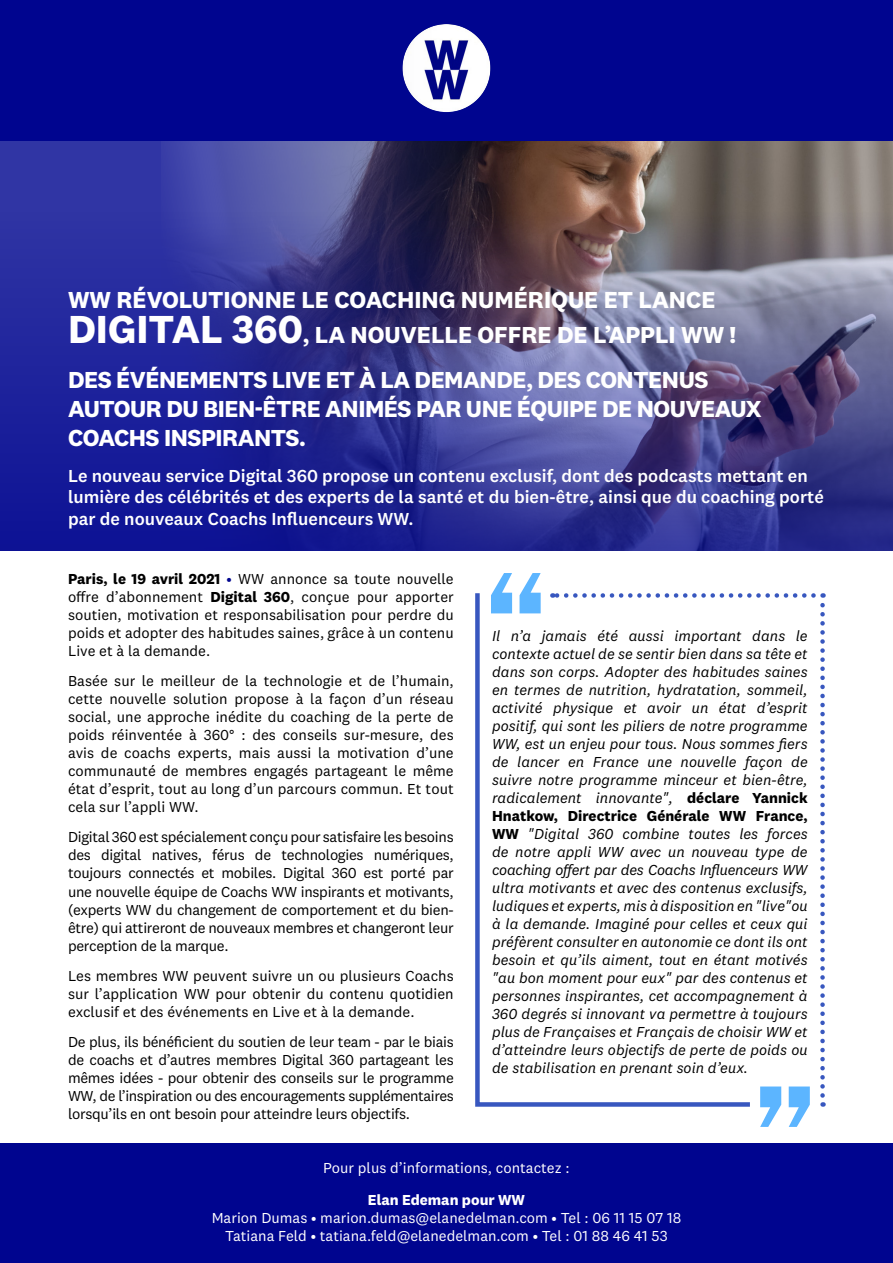
<style>
.page{position:relative;width:893px;height:1263px;background:#fff}
.page>*{position:absolute;margin:0;border:0;box-sizing:border-box;transform-origin:0 0}
.t1{font:700 24px/28.8px "National 2";letter-spacing:-.02em;color:#fff}
.t2{font:700 24px/35.1px "National 2";color:#fff}
.t3{font:500 18px/21.3px "National 2";color:#fff}
.t4{font:15px/18px "National 2";color:#000;text-align:justify}
.t5{font:italic 15px/18px "National 2";color:#000;text-align:justify}
.t6{font:15px "National 2";color:#fff}
.t7{font:700 15px "National 2";color:#fff}
.s1{font-size:40.5px}
.s2{font-weight:700}
.s3{color:#00058f}
.s4{font-weight:700;font-style:normal}
</style>
<div class="page">
<div style="left:0;top:141px;width:893px;height:410px;background:#3035a4"></div>
<img style="left:167px;top:141px;width:726px;height:55px">
<div style="left:0;top:1143px;width:893px;height:120px;background:#00058f"></div>
<div style="left:0;top:0;width:893px;height:141px;background:#00058f"></div>
<img style="left:402px;top:24px;width:88px;height:88px">
<svg style="left:494px;top:573px;width:18px;height:16px"></svg>
<svg style="left:523px;top:573px;width:18px;height:16px"></svg>
<svg style="left:789px;top:1086px;width:21px;height:41px"></svg>
<svg style="left:760px;top:1086px;width:21px;height:41px"></svg>
<svg style="left:475px;top:589px;width:275px;height:518px"></svg>
<svg style="left:820px;top:593px;width:5px;height:502px"></svg>
<svg style="left:552px;top:593px;width:261px;height:5px"></svg>
<img style="left:0;top:196px;width:893px;height:355px">
<p class="t2" style="left:68px;top:282px;width:670px">WW RÉVOLUTIONNE LE COACHING NUMÉRIQUE ET LANCE<br><span class="s1">DIGITAL 360</span>, LA NOUVELLE OFFRE DE L’APPLI WW !</p>
<p class="t1" style="left:68px;top:366px;width:642px">DES ÉVÉNEMENTS LIVE ET À LA DEMANDE, DES CONTENUS</p>
<p class="t1" style="left:68px;top:394px;width:695px">AUTOUR DU BIEN-ÊTRE ANIMÉS PAR UNE ÉQUIPE DE NOUVEAUX<br>COACHS INSPIRANTS.</p>
<p class="t3" style="left:68px;top:465px;width:757px">Le nouveau service Digital 360 propose un contenu exclusif, dont des podcasts mettant en lumière des célébrités et des experts de la santé et du bien-être, ainsi que du coaching porté par de nouveaux Coachs Influenceurs WW.</p>
<p class="t4" style="left:68px;top:570px;width:387px"><span class="s2">Paris, le 19 avril 2021</span> <span class="s3">•</span> WW annonce sa toute nouvelle offre d’abonnement <span class="s2">Digital 360</span>, conçue pour apporter soutien, motivation et responsabilisation pour perdre du poids et adopter des habitudes saines, grâce à un contenu Live et à la demande.</p>
<p class="t4" style="left:68px;top:672px;width:387px">Basée sur le meilleur de la technologie et de l’humain, cette nouvelle solution propose à la façon d’un réseau social, une approche inédite du coaching de la perte de poids réinventée à 360° : des conseils sur-mesure, des avis de coachs experts, mais aussi la motivation d’une communauté de membres engagés partageant le même état d’esprit, tout au long d’un parcours commun. Et tout cela sur l’appli WW.</p>
<p class="t4" style="left:68px;top:828px;width:387px">Digital 360 est spécialement conçu pour satisfaire les besoins des digital natives, férus de technologies numériques, toujours connectés et mobiles. Digital 360 est porté par une nouvelle équipe de Coachs WW inspirants et motivants, (experts WW du changement de comportement et du bien&shy;être) qui attireront de nouveaux membres et changeront leur perception de la marque.</p>
<p class="t4" style="left:68px;top:966px;width:387px">Les membres WW peuvent suivre un ou plusieurs Coachs sur l’application WW pour obtenir du contenu quotidien exclusif et des événements en Live et à la demande.</p>
<p class="t4" style="left:68px;top:1032px;width:387px">De plus, ils bénéficient du soutien de leur team - par le biais de coachs et d’autres membres Digital 360 partageant les mêmes idées - pour obtenir des conseils sur le programme WW, de l’inspiration ou des encouragements supplémentaires lorsqu’ils en ont besoin pour atteindre leurs objectifs.</p>
<p class="t6" style="left:323px;top:1159px;width:248px">Pour plus d’informations, contactez :</p>
<p class="t7" style="left:368px;top:1190px;width:159px">Elan Edeman pour WW</p>
<p class="t6" style="left:212px;top:1208px;width:471px">Marion Dumas • marion.dumas@elanedelman.com • Tel : 06 11 15 07 18</p>
<p class="t6" style="left:225px;top:1226px;width:444px">Tatiana Feld • tatiana.feld@elanedelman.com • Tel : 01 88 46 41 53</p>
<p class="t5" style="left:492px;top:626px;width:317px">Il n’a jamais été aussi important dans le contexte actuel de se sentir bien dans sa tête et dans son corps. Adopter des habitudes saines en termes de nutrition, hydratation, sommeil, activité physique et avoir un état d’esprit positif, qui sont les piliers de notre programme WW, est un enjeu pour tous. Nous sommes fiers de lancer en France une nouvelle façon de suivre notre programme minceur et bien-être, radicalement innovante", <span class="s4">déclare Yannick Hnatkow, Directrice Générale WW France, WW</span> "Digital 360 combine toutes les forces de notre appli WW avec un nouveau type de coaching offert par des Coachs Influenceurs WW ultra motivants et avec des contenus exclusifs, ludiques et experts, mis à disposition en "live"ou à la demande. Imaginé pour celles et ceux qui préfèrent consulter en autonomie ce dont ils ont besoin et qu’ils aiment, tout en étant motivés "au bon moment pour eux" par des contenus et personnes inspirantes, cet accompagnement à 360 degrés si innovant va permettre à toujours plus de Françaises et Français de choisir WW et d’atteindre leurs objectifs de perte de poids ou de stabilisation en prenant soin d’eux.</p>
</div>
